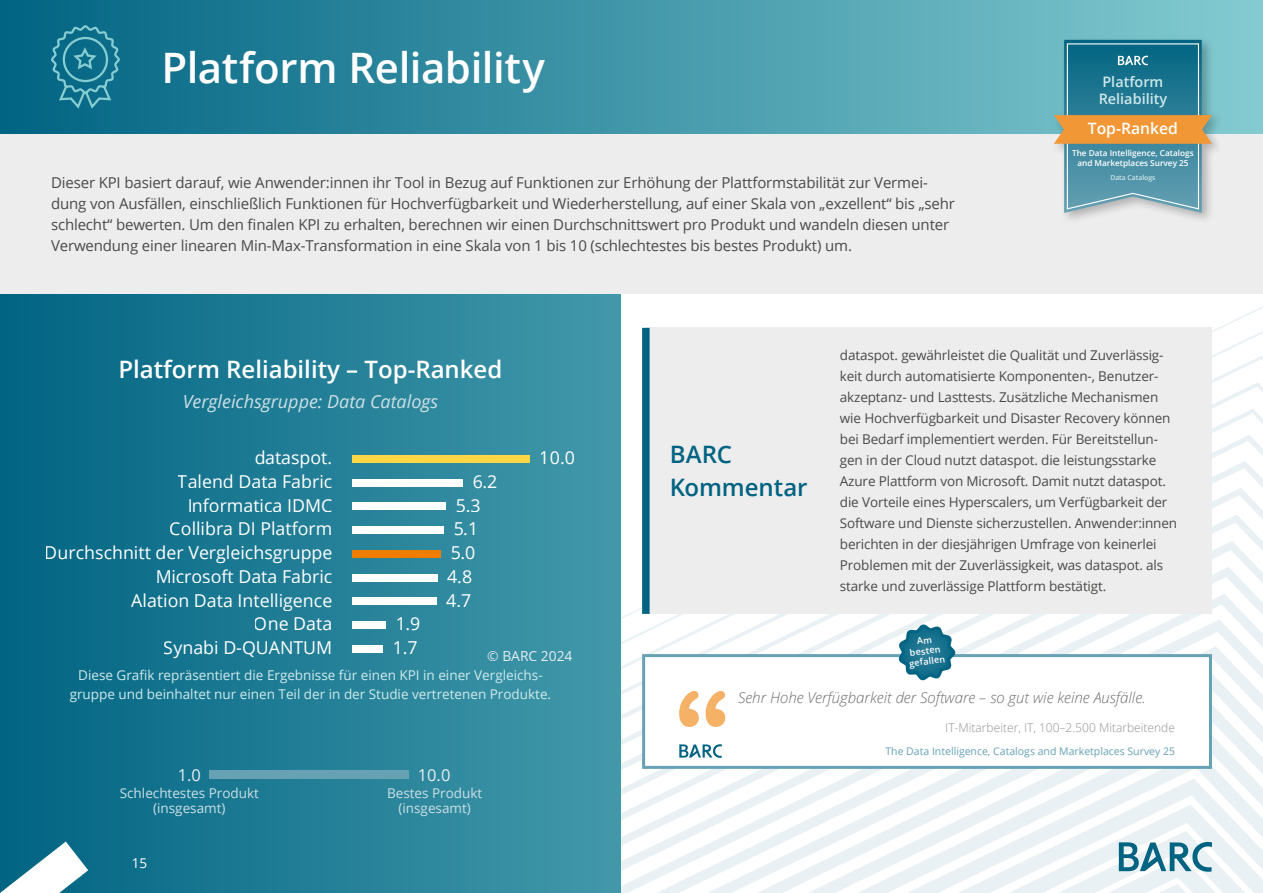
<style>
.page{position:relative;width:1263px;height:893px;background:#fff}
.page>*{position:absolute;margin:0;border:0;box-sizing:border-box;transform-origin:0 0}
.t1{font:600 42px "Open Sans";letter-spacing:-.01em;color:#fff}
.t2{font:600 24px "Open Sans";color:#fff}
.t3{font:600 24px/33px "Open Sans";letter-spacing:-.005em;color:#006382}
.t4{font:italic 18px "Open Sans";color:#cce0e6}
.t5{font:17.85px/23.7px "Open Sans";color:#fff}
.t6{font:16.5px "Open Sans";color:#e6eff3}
.t7{font:600 15.75px "Open Sans";color:#fff}
.t8{font:15px/21px "Open Sans";letter-spacing:-.01em;color:#4a4a49}
.t9{font:italic 300 15px "Open Sans";color:#6e6e6d}
.t10{font:600 14.4px/17.2px "Open Sans";color:#cee8eb}
.t11{font:13.8px "Open Sans";color:#e6eff3}
.t12{font:13.5px/21px "Open Sans";letter-spacing:-.01em;color:#4a4a49}
.t13{font:13.5px/19.5px "Open Sans";color:#cfebed;text-align:center}
.t14{font:13.5px/15px "Open Sans";color:#cce0e6;text-align:center}
.t15{font:13.5px "Open Sans";color:#fff}
.t16{font:300 12px "Open Sans";color:#929292}
.t17{font:10.5px "Open Sans";color:#66a1b4}
.t18{font:600 9px/10.5px "Open Sans";color:#fff;text-align:center}
.t19{font:600 8.25px/10.8px "Open Sans";color:#fff;text-align:center}
.t20{font:600 6.75px "Open Sans";color:#cee8eb}
</style>
<div class="page">
<svg style="left:621px;top:306px;width:642px;height:587px"></svg>
<div style="left:0;top:117px;width:621px;height:776px;background:linear-gradient(to right,#026483,#4399aa)"></div>
<svg style="left:782px;top:805px;width:481px;height:88px"></svg>
<svg style="left:0;top:841px;width:88px;height:52px"></svg>
<div style="left:0;top:134px;width:1263px;height:159px;background:#ededed"></div>
<div style="left:0;top:0;width:1263px;height:134px;background:linear-gradient(to right,#016483,#84cbd1)"></div>
<svg style="left:50px;top:24px;width:71px;height:87px;background:#217d96"></svg>
<div style="left:352px;top:455px;width:178px;height:8px;background:#ffd744"></div>
<div style="left:352px;top:479px;width:110px;height:8px;background:#fff"></div>
<div style="left:352px;top:502px;width:94px;height:8px;background:#fff"></div>
<div style="left:352px;top:526px;width:91px;height:8px;background:#fff"></div>
<div style="left:352px;top:550px;width:88px;height:8px;background:#ef7d00"></div>
<div style="left:352px;top:574px;width:85px;height:8px;background:#fff"></div>
<div style="left:352px;top:597px;width:84px;height:8px;background:#fff"></div>
<div style="left:352px;top:621px;width:33px;height:8px;background:#fff"></div>
<div style="left:352px;top:645px;width:31px;height:8px;background:#fff"></div>
<div style="left:1050px;top:36px;width:173px;height:189px;background:#000;opacity:.25"></div>
<svg style="left:1054px;top:40px;width:158px;height:173px;background:#679294"></svg>
<div style="left:646px;top:328px;width:566px;height:286px;background:#ededed"></div>
<div style="left:642px;top:328px;width:8px;height:286px;background:#006382"></div>
<div style="left:209px;top:770px;width:200px;height:9px;background:#66a1b4"></div>
<div style="left:644px;top:656px;width:566px;height:111px;background:#fff"></div>
<div style="left:642px;top:654px;width:570px;height:115px;border:3px solid #66a1b4"></div>
<svg style="left:679px;top:691px;width:46px;height:36px"></svg>
<svg style="left:679px;top:744px;width:43px;height:14px"></svg>
<svg style="left:896px;top:614px;width:62px;height:67px"></svg>
<h1 class="t1" style="left:162px;top:39px;width:385px">Platform Reliability</h1>
<p class="t8" style="left:51px;top:171px;width:905px">Dieser KPI basiert darauf, wie Anwender:innen ihr Tool in Bezug auf Funktionen zur Erhöhung der Plattformstabilität zur Vermei&shy;dung von Ausfällen, einschließlich Funktionen für Hochverfügbarkeit und Wiederherstellung, auf einer Skala von „exzellent“ bis „sehr schlecht“ bewerten. Um den finalen KPI zu erhalten, berechnen wir einen Durchschnittswert pro Produkt und wandeln diesen unter Verwendung einer linearen Min-Max-Transformation in eine Skala von 1 bis 10 (schlechtestes bis bestes Produkt) um.</p>
<p class="t10" style="left:1099px;top:72px;width:70px">Platform<br>Reliability</p>
<p class="t7" style="left:1088px;top:118px;width:92px">Top-Ranked</p>
<p class="t19" style="left:1072px;top:147px;width:123px">The Data Intelligence, Catalogs and Marketplaces Survey 25</p>
<p class="t20" style="left:1110px;top:173px;width:47px">Data Catalogs</p>
<h2 class="t2" style="left:118px;top:353px;width:385px">Platform Reliability – Top-Ranked</h2>
<h3 class="t4" style="left:183px;top:390px;width:257px">Vergleichsgruppe: Data Catalogs</h3>
<h3 class="t5" style="left:254px;top:445px;width:80px">dataspot.</h3>
<h3 class="t5" style="left:178px;top:469px;width:156px">Talend Data Fabric</h3>
<h3 class="t5" style="left:170px;top:516px;width:164px">Collibra DI Platform</h3>
<h3 class="t5" style="left:187px;top:493px;width:147px">Informatica IDMC</h3>
<h3 class="t5" style="left:45px;top:540px;width:289px">Durchschnitt der Vergleichsgruppe</h3>
<h3 class="t5" style="left:155px;top:564px;width:178px">Microsoft Data Fabric</h3>
<h3 class="t5" style="left:131px;top:588px;width:203px">Alation Data Intelligence</h3>
<h3 class="t5" style="left:472px;top:469px;width:27px">6.2</h3>
<h3 class="t5" style="left:455px;top:493px;width:27px">5.3</h3>
<h3 class="t5" style="left:453px;top:517px;width:27px">5.1</h3>
<h3 class="t5" style="left:450px;top:540px;width:27px">5.0</h3>
<h3 class="t5" style="left:447px;top:564px;width:27px">4.8</h3>
<h3 class="t5" style="left:446px;top:588px;width:27px">4.7</h3>
<h3 class="t5" style="left:540px;top:445px;width:37px">10.0</h3>
<h3 class="t5" style="left:254px;top:611px;width:80px">One Data</h3>
<h3 class="t5" style="left:392px;top:611px;width:29px">1.9<br>1.7</h3>
<h3 class="t5" style="left:164px;top:635px;width:170px">Synabi D-QUANTUM</h3>
<p class="t11" style="left:487px;top:646px;width:87px">© BARC 2024</p>
<p class="t13" style="left:70px;top:665px;width:483px">Diese Grafik repräsentiert die Ergebnisse für einen KPI in einer Vergleichs&shy;gruppe und beinhaltet nur einen Teil der in der Studie vertretenen Produkte.</p>
<p class="t6" style="left:178px;top:763px;width:25px">1.0</p>
<p class="t14" style="left:120px;top:785px;width:141px">Schlechtestes Produkt (insgesamt)</p>
<p class="t14" style="left:387px;top:785px;width:97px">Bestes Produkt (insgesamt)</p>
<p class="t6" style="left:418px;top:763px;width:34px">10.0</p>
<p class="t15" style="left:132px;top:853px;width:17px">15</p>
<h2 class="t3" style="left:670px;top:438px;width:139px">BARC<br>Kommentar</h2>
<p class="t12" style="left:840px;top:345px;width:339px">dataspot. gewährleistet die Qualität und Zuverlässig&shy;keit durch automatisierte Komponenten-, Benutzer&shy;akzeptanz- und Lasttests. Zusätzliche Mechanismen wie Hochverfügbarkeit und Disaster Recovery können bei Bedarf implementiert werden. Für Bereitstellun&shy;gen in der Cloud nutzt dataspot. die leistungsstarke Azure Plattform von Microsoft. Damit nutzt dataspot. die Vorteile eines Hyperscalers, um Verfügbarkeit der Software und Dienste sicherzustellen. Anwender:innen berichten in der diesjährigen Umfrage von keinerlei Problemen mit der Zuverlässigkeit, was dataspot. als starke und zuverlässige Plattform bestätigt.</p>
<p class="t18" style="left:906px;top:637px;width:38px;rotate:-8deg">Am besten gefallen</p>
<p class="t9" style="left:738px;top:687px;width:409px">Sehr Hohe Verfügbarkeit der Software – so gut wie keine Ausfälle.</p>
<p class="t16" style="left:945px;top:719px;width:231px">IT-Mitarbeiter, IT, 100–2.500 Mitarbeitende</p>
<p class="t17" style="left:885px;top:744px;width:291px">The Data Intelligence, Catalogs and Marketplaces Survey 25</p>
</div>
